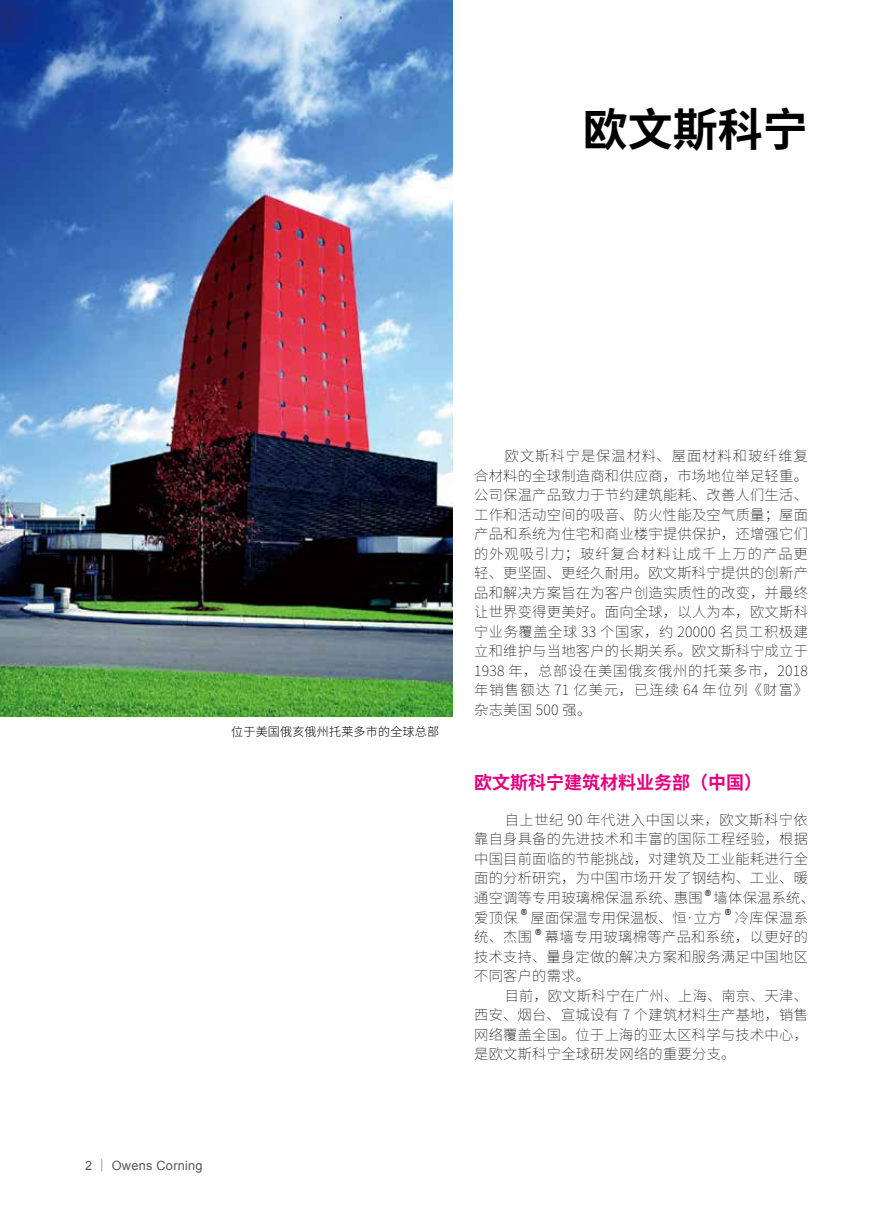
<style>
.page{position:relative;width:893px;height:1212px;background:#fff}
.page>*{position:absolute;margin:0;border:0;box-sizing:border-box;transform-origin:0 0}
.t1{font:700 45px "Source Han Sans CN";color:#000}
.t2{font:700 18px "Source Han Sans CN";color:#e4007f}
.t3{font:200 14.25px/19.5px "Source Han Sans CN";letter-spacing:.02em;color:#000;text-align:justify}
.t4{font:200 14.25px "Source Han Sans CN";letter-spacing:-.01em;color:#000}
.t5{font:12.75px "Arial";letter-spacing:.02em;color:#595757}
.t6{font:300 12px "Source Han Sans CN";letter-spacing:.02em;color:#000}
.t7{font:8.25px "Roboto";color:#000}
.s1{font-family:"Source Han Sans CN"}
</style>
<div class="page">
<img style="left:0;top:0;width:453px;height:716px">
<h1 class="t1" style="left:583px;top:104px;width:226px">欧文斯科宁</h1>
<p class="t6" style="left:231px;top:724px;width:209px">位于美国俄亥俄州托莱多市的全球总部</p>
<p class="t3" style="left:474px;top:446px;width:335px;text-indent:31px">欧文斯科宁是保温材料、屋面材料和玻纤维复合材料的全球制造商和供应商，市场地位举足轻重。公司保温产品致力于节约建筑能耗、改善人们生活、工作和活动空间的吸音、防火性能及空气质量；屋面产品和系统为住宅和商业楼宇提供保护，还增强它们的外观吸引力；玻纤复合材料让成千上万的产品更轻、更坚固、更经久耐用。欧文斯科宁提供的创新产品和解决方案旨在为客户创造实质性的改变，并最终让世界变得更美好。面向全球，以人为本，欧文斯科宁业务覆盖全球 33 个国家，约 20000 名员工积极建立和维护与当地客户的长期关系。欧文斯科宁成立于1938 年，总部设在美国俄亥俄州的托莱多市，2018年销售额达 71 亿美元，已连续 64 年位列《财富》杂志美国 500 强。</p>
<p class="t2" style="left:474px;top:772px;width:289px">欧文斯科宁建筑材料业务部（中国）</p>
<p class="t3" style="left:474px;top:810px;width:335px;text-indent:31px">自上世纪 90 年代进入中国以来，欧文斯科宁依靠自身具备的先进技术和丰富的国际工程经验，根据中国目前面临的节能挑战，对建筑及工业能耗进行全面的分析研究，为中国市场开发了钢结构、工业、暖通空调等专用玻璃棉保温系统、惠围</p>
<p class="t7" style="left:705px;top:887px;width:8px">®</p>
<p class="t3" style="left:714px;top:888px;width:103px">墙体保温系统、</p>
<p class="t3" style="left:474px;top:908px;width:45px">爱顶保</p>
<p class="t7" style="left:521px;top:907px;width:8px">®</p>
<p class="t4" style="left:531px;top:909px;width:193px">屋面保温专用保温板、恒·立方</p>
<p class="t7" style="left:725px;top:907px;width:8px">®</p>
<p class="t3" style="left:735px;top:908px;width:75px">冷库保温系</p>
<p class="t3" style="left:474px;top:927px;width:60px">统、杰围</p>
<p class="t7" style="left:535px;top:926px;width:8px">®</p>
<p class="t3" style="left:474px;top:927px;width:335px;text-indent:71px">幕墙专用玻璃棉等产品和系统，以更好的技术支持、量身定做的解决方案和服务满足中国地区不同客户的需求。</p>
<p class="t3" style="left:474px;top:986px;width:335px;text-indent:31px">目前，欧文斯科宁在广州、上海、南京、天津、西安、烟台、宣城设有 7 个建筑材料生产基地，销售网络覆盖全国。位于上海的亚太区科学与技术中心，是欧文斯科宁全球研发网络的重要分支。</p>
<p class="t5" style="left:85px;top:1157px;width:119px">2 <span class="s1">｜</span> Owens Corning</p>
</div>
